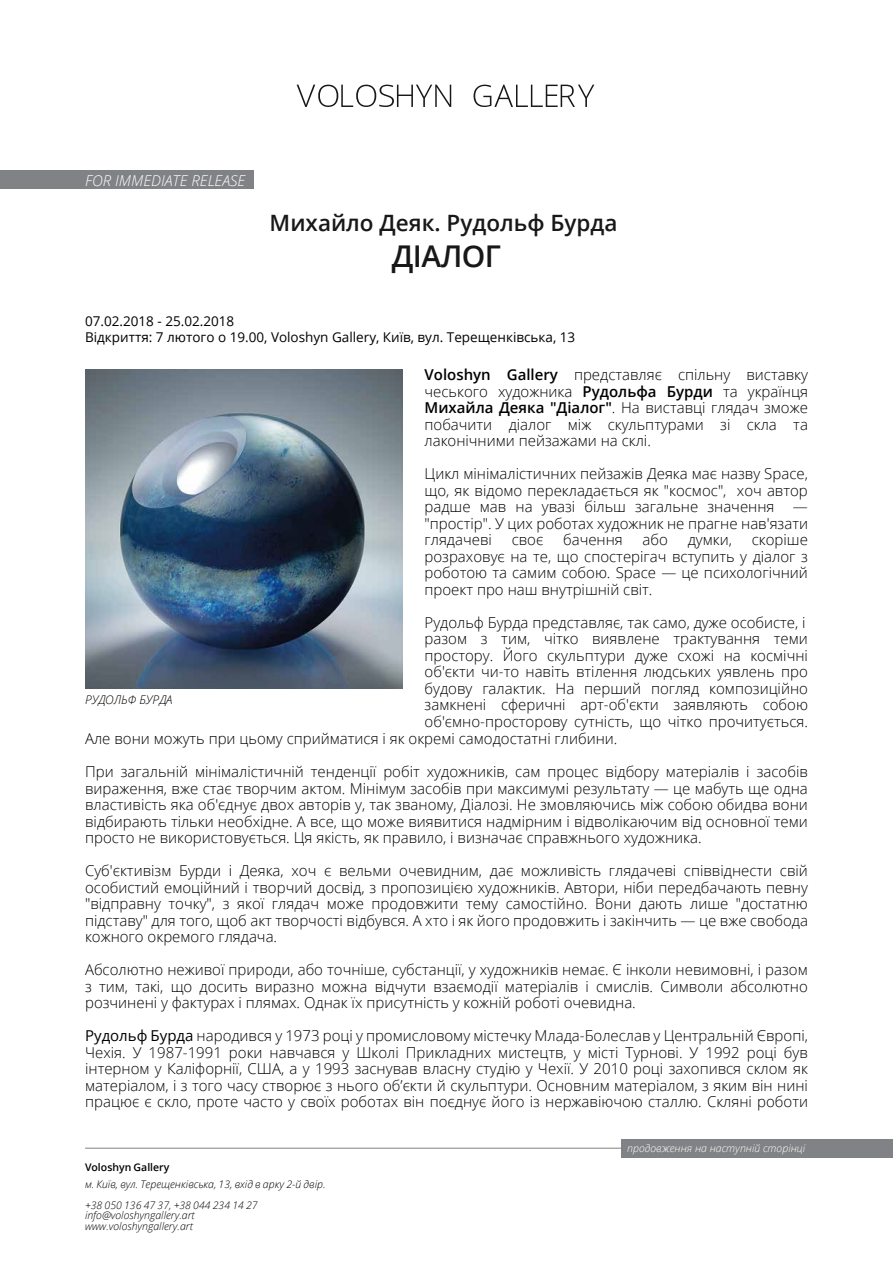
<style>
.page{position:relative;width:893px;height:1263px;background:#fff}
.page>*{position:absolute;margin:0;border:0;box-sizing:border-box;transform-origin:0 0}
.t1{font:600 30px "Open Sans";letter-spacing:-.02em;color:#1a1718}
.t2{font:600 22.5px "Open Sans";color:#1a1718}
.t3{font:300 15px/16.5px "Open Sans";color:#000;text-align:justify}
.t4{font:italic 300 15px "Open Sans";color:#fff}
.t5{font:13.5px/16.2px "Open Sans";color:#000}
.t6{font:italic 300 12px "Open Sans";color:#000}
.t7{font:italic 300 10.5px/21px "Open Sans";color:#000}
.t8{font:italic 300 10.5px "Open Sans";color:#fff}
.t9{font:600 10.5px "Open Sans";color:#000}
.s1{font-weight:600}
.s2{font-weight:400}
</style>
<div class="page">
<div style="left:621px;top:1139px;width:272px;height:19px;background:#808285"></div>
<div style="left:0;top:170px;width:254px;height:19px;background:#808285"></div>
<hr style="left:85px;top:1148px;width:536px;height:1px;background:#808285">
<svg style="left:297px;top:85px;width:154px;height:22px"></svg>
<svg style="left:474px;top:85px;width:120px;height:22px"></svg>
<img style="left:85px;top:369px;width:318px;height:319px">
<p class="t4" style="left:85px;top:170px;width:162px">FOR IMMEDIATE RELEASE</p>
<h2 class="t2" style="left:270px;top:208px;width:349px">Михайло Деяк. Рудольф Бурда</h2>
<h1 class="t1" style="left:392px;top:236px;width:111px">ДІАЛОГ</h1>
<p class="t5" style="left:85px;top:312px;width:492px">07.02.2018 - 25.02.2018<br>Відкриття: 7 лютого о 19.00, Voloshyn Gallery, Київ, вул. Терещенківська, 13</p>
<p class="t3" style="left:424px;top:366px;width:385px"><span class="s1">Voloshyn Gallery</span> представляє спільну виставку чеського художника <span class="s1">Рудольфа Бурди</span> та українця <span class="s1">Михайла Деяка "Діалог"</span>. На виставці глядач зможе побачити діалог між скульптурами зі скла та лаконічними пейзажами на склі.</p>
<p class="t3" style="left:425px;top:465px;width:385px">Цикл мінімалістичних пейзажів Деяка має назву Space, що, як відомо перекладається як "космос", хоч автор радше мав на увазі більш загальне значення — "простір". У цих роботах художник не прагне нав'язати глядачеві</p>
<p class="t3" style="left:512px;top:531px;width:33px">своє</p>
<p class="t3" style="left:563px;top:531px;width:61px">бачення</p>
<p class="t3" style="left:643px;top:531px;width:27px">або</p>
<p class="t3" style="left:688px;top:531px;width:46px">думки,</p>
<p class="t3" style="left:425px;top:531px;width:385px;text-indent:327px">скоріше розраховує на те, що спостерігач вступить у діалог з роботою та самим собою. Space — це психологічний проект про наш внутрішній світ.</p>
<p class="t3" style="left:425px;top:614px;width:383px">Рудольф Бурда представляє, так само, дуже особисте, і</p>
<p class="t3" style="left:425px;top:630px;width:385px">разом з тим, чітко виявлене трактування теми</p>
<p class="t3" style="left:425px;top:647px;width:385px">простору. Його скульптури дуже схожі на космічні</p>
<p class="t3" style="left:425px;top:663px;width:385px">об'єкти чи-то навіть втілення людських уявлень про</p>
<p class="t3" style="left:425px;top:680px;width:385px">будову галактик. На перший погляд композиційно</p>
<p class="t3" style="left:425px;top:696px;width:385px">замкнені сферичні арт-об'єкти заявляють собою</p>
<p class="t3" style="left:425px;top:713px;width:385px">об'ємно-просторову сутність, що чітко прочитується.</p>
<p class="t3" style="left:85px;top:730px;width:534px">Але вони можуть при цьому сприйматися і як окремі самодостатні глибини.</p>
<p class="t3" style="left:85px;top:763px;width:724px">При загальній мінімалістичній тенденції робіт художників, сам процес відбору матеріалів і засобів вираження, вже стає творчим актом. Мінімум засобів при максимумі результату — це мабуть ще одна властивість яка об'єднує двох авторів у, так званому, Діалозі. Не змовляючись між собою обидва вони відбирають тільки необхідне. А все, що може виявитися надмірним і відволікаючим від основної теми просто не використовується. Ця якість, як правило, і визначає справжнього художника.</p>
<p class="t3" style="left:85px;top:862px;width:724px">Суб'єктивізм Бурди і Деяка, хоч є вельми очевидним, дає можливість глядачеві співвіднести свій особистий емоційний і творчий досвід, з пропозицією художників. Автори, ніби передбачають певну "відправну точку", з якої глядач може продовжити тему самостійно. Вони дають лише "достатню підставу" для того, щоб акт творчості відбувся. А хто і як його продовжить і закінчить — це вже свобода кожного окремого глядача.</p>
<p class="t3" style="left:85px;top:961px;width:724px">Абсолютно неживої природи, або точніше, субстанції, у художників немає. Є інколи невимовні, і разом з тим, такі, що досить виразно можна відчути взаємодії матеріалів і смислів. Символи абсолютно розчинені у фактурах і плямах. Однак їх присутність у кожній роботі очевидна.</p>
<p class="t3" style="left:85px;top:1027px;width:724px"><span class="s2">Рудольф Бурда</span> народився у 1973 році у промисловому містечку Млада-Болеслав у Центральній Європі, Чехія. У 1987-1991 роки навчався у Школі Прикладних мистецтв, у місті Турнові. У 1992 році був інтерном у Каліфорнії, США, а у 1993 заснував власну студію у Чехії. У 2010 році захопився склом як матеріалом, і з того часу створює з нього об’єкти й скульптури. Основним матеріалом, з яким він нині працює є скло, проте часто у своїх роботах він поєднує його із нержавіючою сталлю. Скляні роботи</p>
<p class="t6" style="left:85px;top:691px;width:89px">РУДОЛЬФ БУРДА</p>
<p class="t9" style="left:85px;top:1160px;width:86px">Voloshyn Gallery</p>
<p class="t7" style="left:85px;top:1173px;width:242px">м. Київ, вул. Терещенківська, 13, вхід в арку 2-й двір. +38 050 136 47 37, +38 044 234 14 27</p>
<p class="t7" style="left:85px;top:1210px;width:111px;line-height:10.5px">info@voloshyngallery.art www.voloshyngallery.art</p>
<p class="t8" style="left:627px;top:1141px;width:180px">продовження на наступній сторінці</p>
</div>
